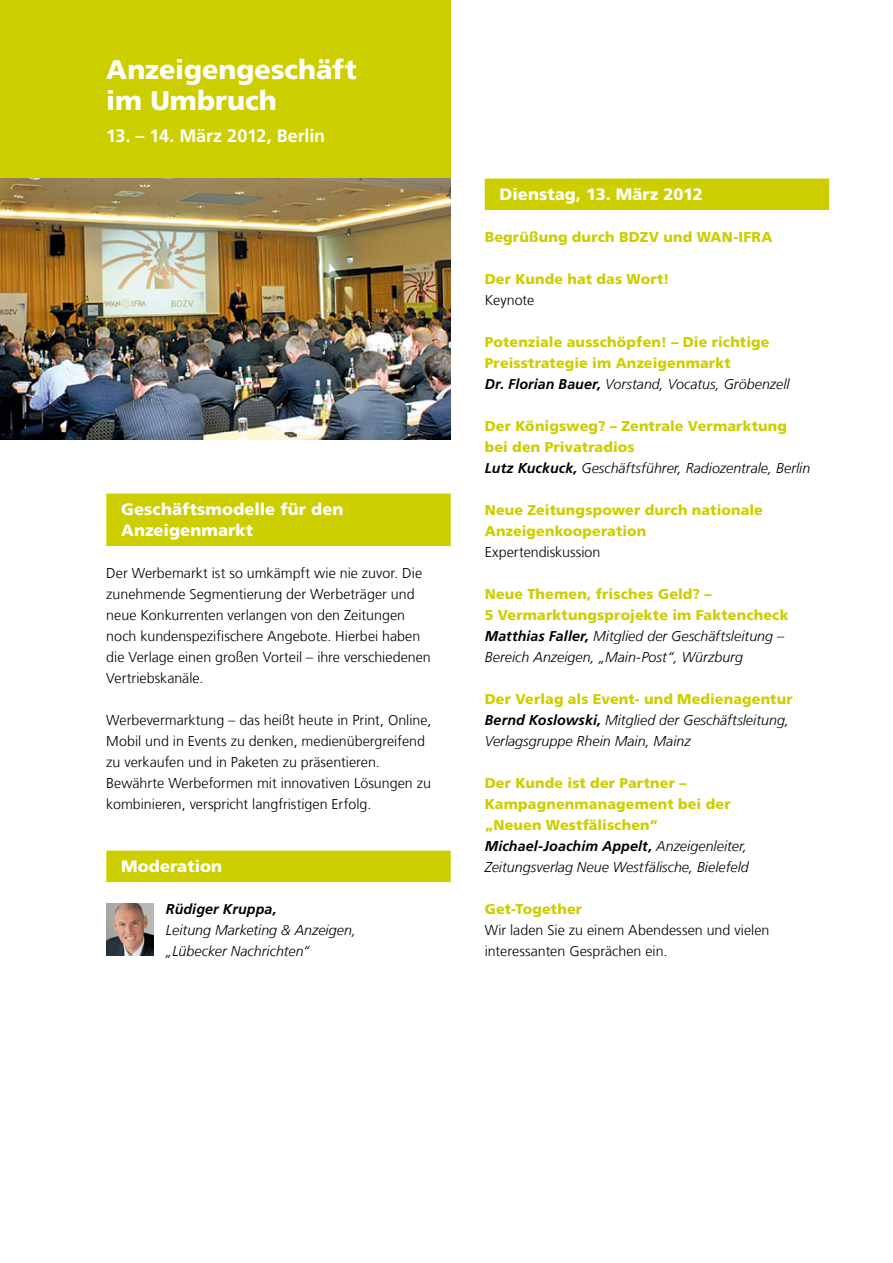
<style>
.page{position:relative;width:893px;height:1263px;background:#fff}
.page>*{position:absolute;margin:0;border:0;box-sizing:border-box;transform-origin:0 0}
.t1{font:900 27px/31.5px "Frutiger LT Com";color:#fff}
.t2{font:700 18px "Frutiger LT Com";letter-spacing:-.005em;color:#fff}
.t3{font:900 16.5px/21px "Frutiger LT Com";letter-spacing:.005em;color:#fff}
.t4{font:300 14.25px/21px "Frutiger LT Com";color:#000}
.t5{font:900 14.25px/21px "Frutiger LT Com";letter-spacing:.01em;color:#cdce00}
.t6{font:italic 300 14.25px/21px "Frutiger LT Com";color:#000}
.t7{font:italic 700 14.25px "Frutiger LT Com";letter-spacing:.01em;color:#000}
.s1{font-weight:700;font-style:italic;color:#000}
.s2{font-weight:300;font-style:italic;color:#000}
.s3{font-weight:900;font-style:normal;color:#cdce00}
.s4{font-weight:700}
</style>
<div class="page">
<div style="left:106px;top:494px;width:345px;height:52px;background:#cdce00"></div>
<div style="left:106px;top:851px;width:345px;height:31px;background:#cdce00"></div>
<img style="left:106px;top:903px;width:47px;height:53px">
<div style="left:485px;top:179px;width:344px;height:31px;background:#cdce00"></div>
<div style="left:0;top:0;width:451px;height:178px;background:#cdce00"></div>
<img style="left:0;top:178px;width:451px;height:262px">
<h1 class="t1" style="left:106px;top:53px;width:252px">Anzeigengeschäft im Umbruch</h1>
<p class="t2" style="left:106px;top:125px;width:220px">13. – 14. März 2012, Berlin</p>
<p class="t3" style="left:121px;top:498px;width:224px">Geschäftsmodelle für den<br>Anzeigenmarkt</p>
<p class="t4" style="left:106px;top:562px;width:326px">Der Werbemarkt ist so umkämpft wie nie zuvor. Die zunehmende Segmentierung der Werbeträger und neue Konkurrenten verlangen von den Zeitungen noch kundenspezifischere Angebote. Hierbei haben die Verlage einen großen Vorteil – ihre verschiedenen Vertriebskanäle.</p>
<p class="t4" style="left:106px;top:709px;width:326px">Werbevermarktung – das heißt heute in Print, Online, Mobil und in Events zu denken, medienübergreifend zu verkaufen und in Paketen zu präsentieren.<br>Bewährte Werbeformen mit innovativen Lösungen zu kombinieren, verspricht langfristigen Erfolg.</p>
<p class="t3" style="left:121px;top:855px;width:103px">Moderation</p>
<p class="t7" style="left:166px;top:900px;width:112px">Rüdiger Kruppa,</p>
<p class="t6" style="left:166px;top:919px;width:192px">Leitung Marketing &amp; Anzeigen, „Lübecker Nachrichten“</p>
<p class="t3" style="left:500px;top:183px;width:205px">Dienstag, 13. März 2012</p>
<p class="t5" style="left:485px;top:226px;width:289px">Begrüßung durch BDZV und WAN-IFRA</p>
<p class="t5" style="left:485px;top:268px;width:186px">Der Kunde hat das Wort!</p>
<p class="t4" style="left:485px;top:289px;width:51px">Keynote</p>
<p class="t5" style="left:485px;top:331px;width:306px">Potenziale ausschöpfen! – Die richtige<br>Preisstrategie im Anzeigenmarkt<br><span class="s1">Dr. Florian Bauer,</span> <span class="s2">Vorstand, Vocatus, Gröbenzell</span></p>
<p class="t5" style="left:485px;top:415px;width:327px">Der Königsweg? – Zentrale Vermarktung bei den Privatradios<br><span class="s1">Lutz Kuckuck,</span> <span class="s2">Geschäftsführer, Radiozentrale, Berlin</span></p>
<p class="t5" style="left:485px;top:499px;width:280px">Neue Zeitungspower durch nationale<br>Anzeigenkooperation</p>
<p class="t4" style="left:485px;top:541px;width:117px">Expertendiskussion</p>
<p class="t6" style="left:485px;top:583px;width:305px"><span class="s3">Neue Themen, frisches Geld? –<br>5 Vermarktungsprojekte im Faktencheck </span><span class="s4">Matthias Faller,</span> Mitglied der Geschäftsleitung – Bereich Anzeigen, „Main-Post“, Würzburg</p>
<p class="t6" style="left:485px;top:688px;width:310px"><span class="s3">Der Verlag als Event- und Medienagentur<br></span><span class="s4">Bernd Koslowski,</span> Mitglied der Geschäftsleitung,<br>Verlagsgruppe Rhein Main, Mainz</p>
<p class="t5" style="left:485px;top:772px;width:265px">Der Kunde ist der Partner – Kampagnenmanagement bei der „Neuen Westfälischen“ <span class="s1">Michael-Joachim Appelt,</span> <span class="s2">Anzeigenleiter, Zeitungsverlag Neue Westfälische, Bielefeld</span></p>
<p class="t5" style="left:485px;top:898px;width:99px">Get-Together</p>
<p class="t4" style="left:485px;top:919px;width:286px">Wir laden Sie zu einem Abendessen und vielen interessanten Gesprächen ein.</p>
</div>
